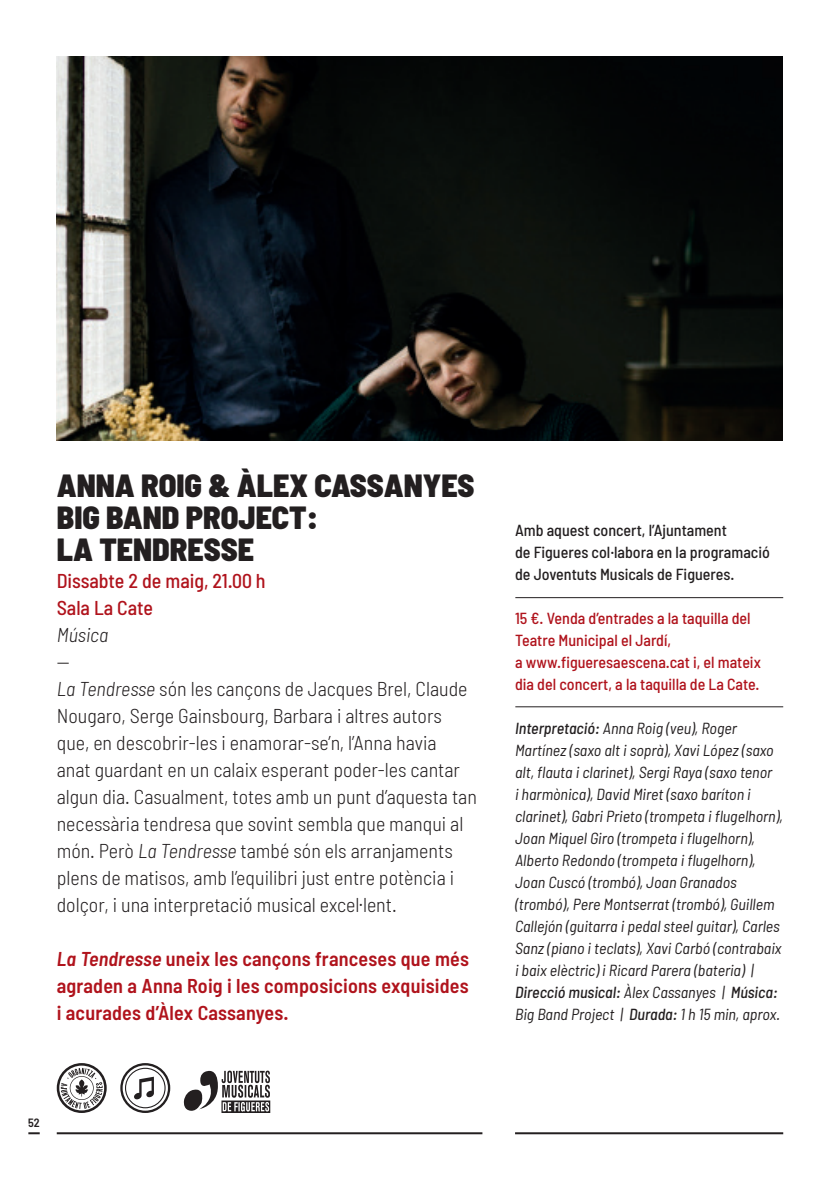
<style>
.page{position:relative;width:840px;height:1191px;background:#fff}
.page>*{position:absolute;margin:0;border:0;box-sizing:border-box;transform-origin:0 0}
.t1{font:900 semi-condensed 32px/32px "Barlow";color:#231f20}
.t2{font:300 semi-condensed 20px/27px "Barlow";color:#231f20}
.t3{font:600 semi-condensed 20px/27px "Barlow";letter-spacing:.01em;color:#b0131c;text-align:justify}
.t4{font:500 semi-condensed 20px/27px "Barlow";color:#b0131c}
.t5{font:italic 300 semi-condensed 20px "Barlow";color:#231f20}
.t6{font:italic semi-condensed 16px/22px "Barlow";color:#231f20}
.t7{font:500 semi-condensed 16px/22px "Barlow";color:#b0131c}
.t8{font:500 semi-condensed 16px/22px "Barlow";color:#231f20}
.t9{font:600 semi-condensed 12px "Barlow";color:#231f20}
.s1{font-style:italic}
.s2{font-weight:500}
</style>
<div class="page">
<hr style="left:514px;top:1132px;width:268px;height:2px;background:#231f20">
<hr style="left:57px;top:1132px;width:425px;height:2px;background:#231f20">
<svg style="left:28px;top:1132px;width:12px;height:2px"></svg>
<hr style="left:515px;top:706px;width:267px;height:1px;background:#231f20">
<hr style="left:515px;top:597px;width:267px;height:1px;background:#231f20">
<img style="left:56px;top:57px;width:726px;height:384px">
<svg style="left:183px;top:1070px;width:87px;height:43px"></svg>
<svg style="left:57px;top:1063px;width:50px;height:50px"></svg>
<svg style="left:120px;top:1063px;width:50px;height:50px"></svg>
<h1 class="t1" style="left:57px;top:469px;width:419px">ANNA ROIG &amp; ÀLEX CASSANYES<br>BIG BAND PROJECT:<br>LA TENDRESSE</h1>
<p class="t4" style="left:57px;top:567px;width:210px">Dissabte 2 de maig, 21.00 h<br>Sala La Cate</p>
<p class="t5" style="left:57px;top:622px;width:53px">Música</p>
<p class="t2" style="left:57px;top:648px;width:421px">—<br><span class="s1">La Tendresse</span> són les cançons de Jacques Brel, Claude Nougaro, Serge Gainsbourg, Barbara i altres autors que, en descobrir-les i enamorar-se’n, l’Anna havia<br>anat guardant en un calaix esperant poder-les cantar algun dia. Casualment, totes amb un punt d’aquesta tan necessària tendresa que sovint sembla que manqui al món. Però <span class="s1">La Tendresse</span> també són els arranjaments plens de matisos, amb l’equilibri just entre potència i dolçor, i una interpretació musical excel·lent.</p>
<p class="t3" style="left:57px;top:945px;width:413px"><span class="s1">La Tendresse</span> uneix les cançons franceses que més agraden a Anna Roig i les composicions exquisides i acurades d’Àlex Cassanyes.</p>
<p class="t9" style="left:28px;top:1115px;width:13px">52</p>
<p class="t8" style="left:514px;top:519px;width:256px">Amb aquest concert, l’Ajuntament<br>de Figueres col·labora en la programació de Joventuts Musicals de Figueres.</p>
<p class="t7" style="left:514px;top:607px;width:247px">15 €. Venda d’entrades a la taquilla del Teatre Municipal el Jardí,<br>a www.figueresaescena.cat i, el mateix dia del concert, a la taquilla de La Cate.</p>
<p class="t6" style="left:514px;top:717px;width:269px"><span class="s2">Interpretació:</span> Anna Roig (veu), Roger Martínez (saxo alt i soprà), Xavi López (saxo alt, flauta i clarinet), Sergi Raya (saxo tenor<br>i harmònica), David Miret (saxo baríton i clarinet), Gabri Prieto (trompeta i flugelhorn), Joan Miquel Giro (trompeta i flugelhorn), Alberto Redondo (trompeta i flugelhorn), Joan Cuscó (trombó), Joan Granados (trombó), Pere Montserrat (trombó), Guillem Callejón (guitarra i pedal steel guitar), Carles Sanz (piano i teclats), Xavi Carbó (contrabaix i baix elèctric) i Ricard Parera (bateria) | <span class="s2">Direcció musical:</span> Àlex Cassanyes | <span class="s2">Música:<br></span>Big Band Project | <span class="s2">Durada:</span> 1 h 15 min, aprox.</p>
</div>
